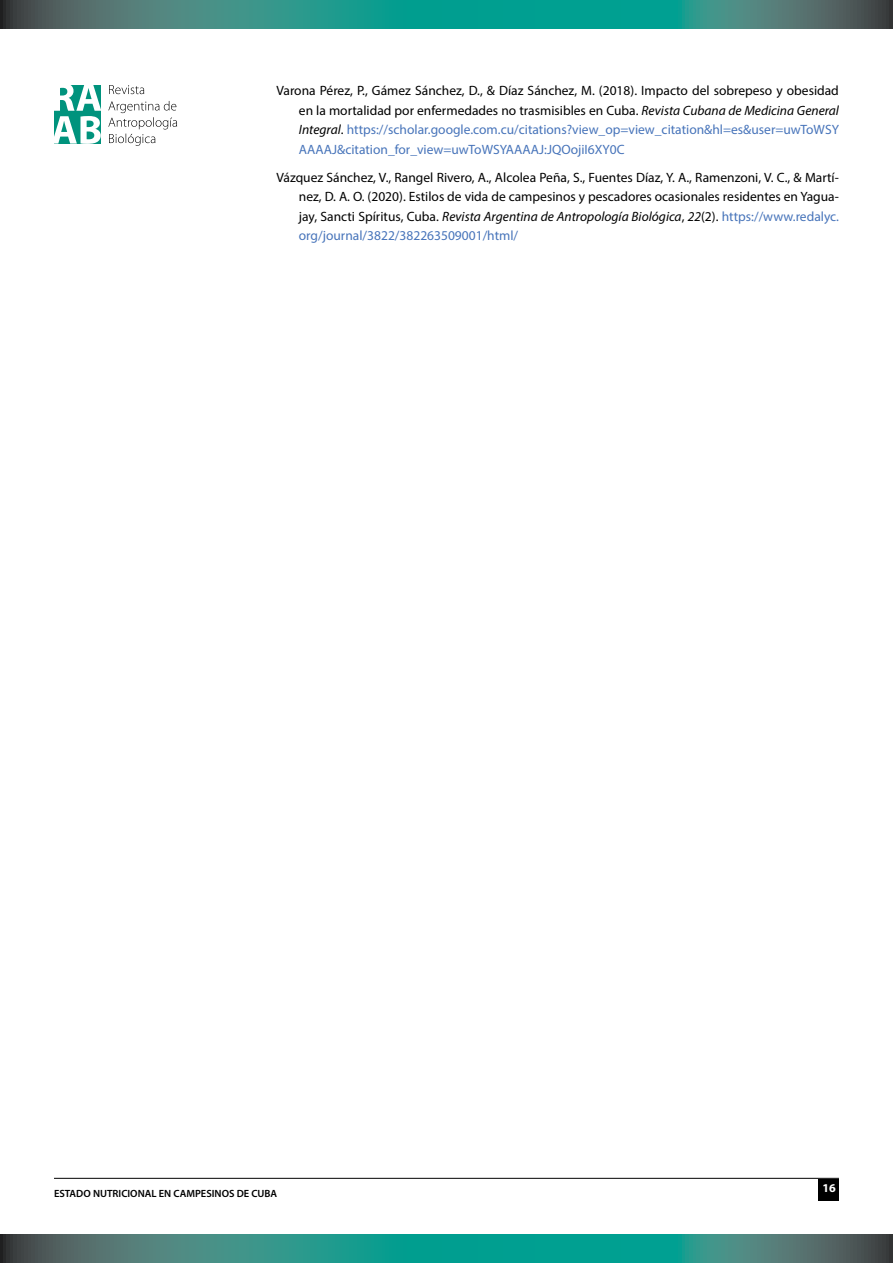
<style>
.page{position:relative;width:893px;height:1263px;background:#fff}
.page>*{position:absolute;margin:0;border:0;box-sizing:border-box;transform-origin:0 0}
.t1{font:13.5px/19.5px "Myriad Pro";color:#000;text-align:justify}
.t2{font:700 12px "Myriad Pro";color:#fff}
.t3{font:600 10.5px "Myriad Pro";color:#000}
.s1{font-style:italic}
.s2{color:#4774ba}
</style>
<div class="page">
<div style="left:819px;top:1179px;width:20px;height:21px;background:#000"></div>
<hr style="left:54px;top:1178px;width:785px;height:1px;background:#000">
<svg style="left:0;top:0;width:893px;height:28px;background:#2c887f"></svg>
<svg style="left:0;top:1234px;width:893px;height:29px;background:#2c887f"></svg>
<svg style="left:108px;top:101px;width:69px;height:45px"></svg>
<svg style="left:109px;top:85px;width:35px;height:9px"></svg>
<svg style="left:54px;top:85px;width:47px;height:59px"></svg>
<p class="t1" style="left:299px;top:81px;width:542px;text-indent:-23px">Varona Pérez, P., Gámez Sánchez, D., &amp; Díaz Sánchez, M. (2018). Impacto del sobrepeso y obesidad en la mortalidad por enfermedades no trasmisibles en Cuba. <span class="s1">Revista Cubana de Medicina General Integral</span>. <span class="s2">https://scholar.google.com.cu/citations?view_op=view_citation&amp;hl=es&amp;user=uwToWSY AAAAJ&amp;citation_for_view=uwToWSYAAAAJ:JQOojiI6XY0C</span></p>
<p class="t1" style="left:299px;top:167px;width:542px;text-indent:-23px">Vázquez Sánchez, V., Rangel Rivero, A., Alcolea Peña, S., Fuentes Díaz, Y. A., Ramenzoni, V. C., &amp; Martí&shy;nez, D. A. O. (2020). Estilos de vida de campesinos y pescadores ocasionales residentes en Yagua&shy;jay, Sancti Spíritus, Cuba. <span class="s1">Revista Argentina de Antropología Biológica</span>, <span class="s1">22</span>(2). <span class="s2">https://www.redalyc. org/journal/3822/382263509001/html/</span></p>
<p class="t3" style="left:54px;top:1187px;width:225px">ESTADO NUTRICIONAL EN CAMPESINOS DE CUBA</p>
<p class="t2" style="left:822px;top:1180px;width:15px">16</p>
</div>
